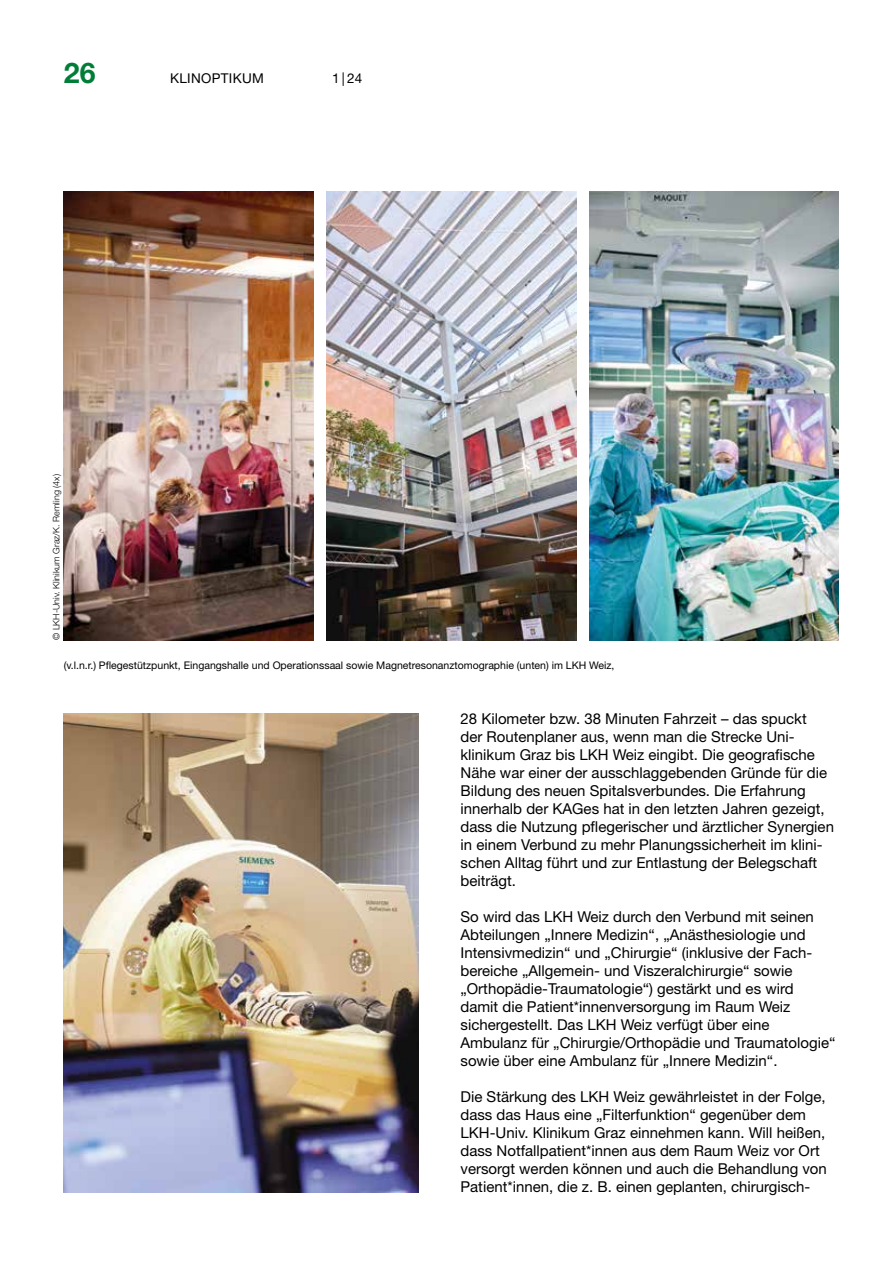
<style>
.page{position:relative;width:893px;height:1263px;background:#fff}
.page>*{position:absolute;margin:0;border:0;box-sizing:border-box;transform-origin:0 0}
.t1{font:700 28.5px "Helvetica Neue LT Std";color:#007e37}
.t2{font:15px/18px "Helvetica Neue LT Std";color:#000}
.t3{font:13.5px "Helvetica Neue LT Std";letter-spacing:.025em;color:#000}
.t4{font:10.5px "Helvetica Neue LT Std";color:#000}
.t5{font:300 9px "Helvetica Neue LT Std";color:#000}
</style>
<div class="page">
<img style="left:64px;top:191px;width:250px;height:449px">
<img style="left:326px;top:191px;width:250px;height:449px">
<img style="left:589px;top:191px;width:250px;height:449px">
<img style="left:64px;top:713px;width:354px;height:480px">
<h1 class="t1" style="left:64px;top:55px;width:33px">26</h1>
<p class="t3" style="left:170px;top:70px;width:95px">KLINOPTIKUM</p>
<p class="t3" style="left:332px;top:70px;width:32px">1|24</p>
<p class="t5" style="left:51px;top:640px;width:167px;rotate:-90deg">© LKH-Univ. Klinikum Graz/K. Remling (4x)</p>
<p class="t4" style="left:64px;top:659px;width:552px">(v.l.n.r.) Pflegestützpunkt, Eingangshalle und Operationssaal sowie Magnetresonanztomographie (unten) im LKH Weiz,</p>
<p class="t2" style="left:460px;top:709px;width:375px">28 Kilometer bzw. 38 Minuten Fahrzeit – das spuckt<br>der Routenplaner aus, wenn man die Strecke Uni&shy;klinikum Graz bis LKH Weiz eingibt. Die geografische Nähe war einer der ausschlaggebenden Gründe für die Bildung des neuen Spitalsverbundes. Die Erfahrung innerhalb der KAGes hat in den letzten Jahren gezeigt, dass die Nutzung pflegerischer und ärztlicher Synergien in einem Verbund zu mehr Planungssicherheit im klini&shy;schen Alltag führt und zur Entlastung der Belegschaft beiträgt.</p>
<p class="t2" style="left:460px;top:907px;width:376px">So wird das LKH Weiz durch den Verbund mit seinen Abteilungen „Innere Medizin“, „Anästhesiologie und Intensivmedizin“ und „Chirurgie“ (inklusive der Fach&shy;bereiche „Allgemein- und Viszeralchirurgie“ sowie „Orthopädie-Traumatologie“) gestärkt und es wird<br>damit die Patient*innenversorgung im Raum Weiz sichergestellt. Das LKH Weiz verfügt über eine Ambulanz für „Chirurgie/Orthopädie und Traumatologie“ sowie über eine Ambulanz für „Innere Medizin“.</p>
<p class="t2" style="left:460px;top:1087px;width:368px">Die Stärkung des LKH Weiz gewährleistet in der Folge, dass das Haus eine „Filterfunktion“ gegenüber dem LKH-Univ. Klinikum Graz einnehmen kann. Will heißen, dass Notfallpatient*innen aus dem Raum Weiz vor Ort versorgt werden können und auch die Behandlung von Patient*innen, die z. B. einen geplanten, chirurgisch-</p>
</div>
